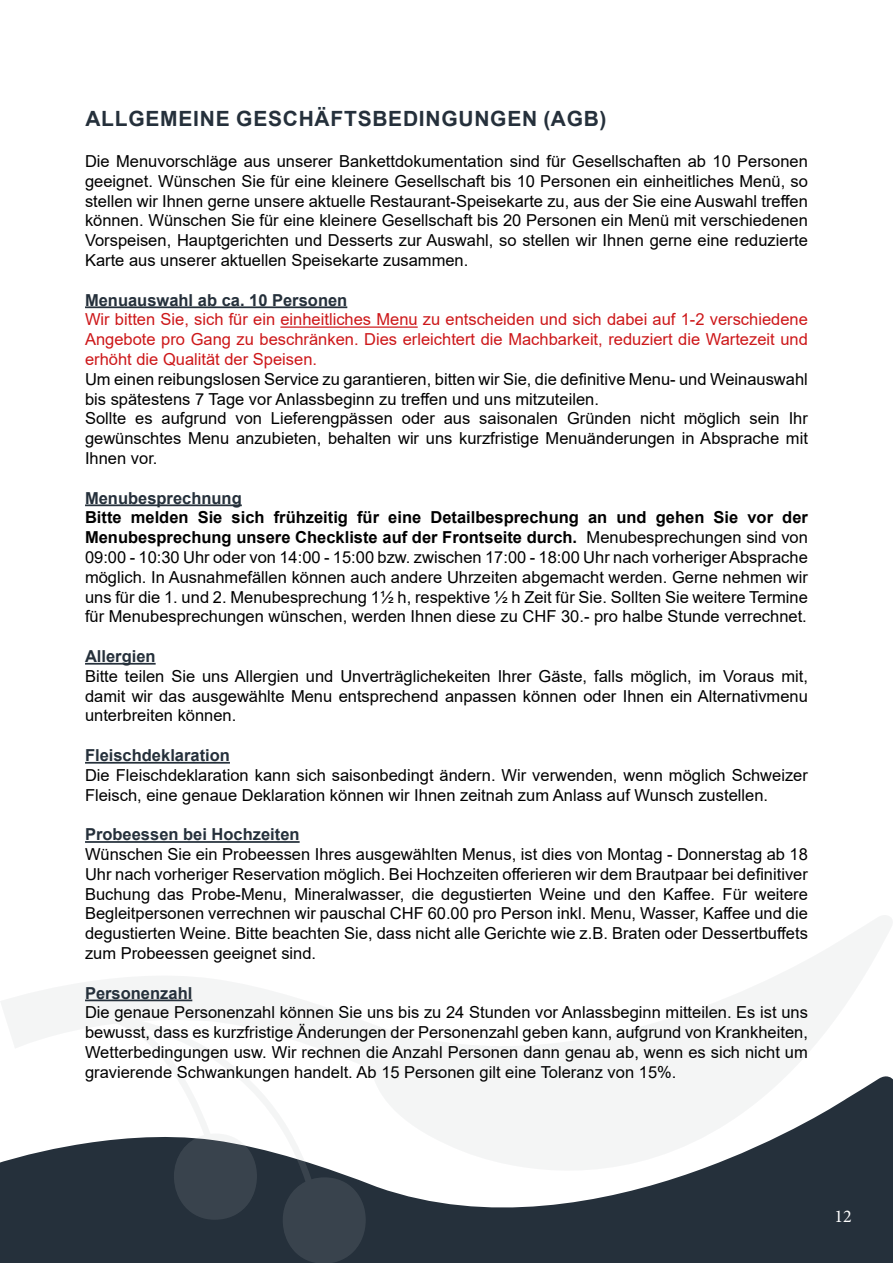
<style>
.page{position:relative;width:893px;height:1263px;background:#fff}
.page>*{position:absolute;margin:0;border:0;box-sizing:border-box;transform-origin:0 0}
.t1{font:700 21px "Arial";letter-spacing:.035em;color:#25303b}
.t2{font:18px "Minion Pro";color:#fff}
.t3{font:16.5px/19.8px "Arial";color:#000;text-align:justify}
.t4{font:16.5px/19.8px "Arial";color:#cd1719;text-align:justify}
.t5{font:700 16.5px "Arial";color:#25303b}
.s1{font-weight:700}
</style>
<div class="page">
<svg style="left:0;top:915px;width:893px;height:348px"></svg>
<div style="left:797px;top:1163px;width:84px;height:91px;background:#25303b"></div>
<hr style="left:85px;top:306px;width:262px;height:2px;background:#25303b">
<hr style="left:280px;top:326px;width:138px;height:2px;background:#cd1719">
<hr style="left:85px;top:504px;width:157px;height:2px;background:#25303b">
<hr style="left:85px;top:663px;width:71px;height:2px;background:#25303b">
<hr style="left:85px;top:762px;width:145px;height:2px;background:#25303b">
<hr style="left:85px;top:841px;width:215px;height:2px;background:#25303b">
<hr style="left:85px;top:999px;width:107px;height:2px;background:#25303b">
<p class="t1" style="left:85px;top:103px;width:522px">ALLGEMEINE GESCHÄFTSBEDINGUNGEN (AGB)</p>
<p class="t3" style="left:85px;top:151px;width:724px">Die Menuvorschläge aus unserer Bankettdokumentation sind für Gesellschaften ab 10 Personen geeignet. Wünschen Sie für eine kleinere Gesellschaft bis 10 Personen ein einheitliches Menü, so stellen wir Ihnen gerne unsere aktuelle Restaurant-Speisekarte zu, aus der Sie eine Auswahl treffen können. Wünschen Sie für eine kleinere Gesellschaft bis 20 Personen ein Menü mit verschiedenen Vorspeisen, Hauptgerichten und Desserts zur Auswahl, so stellen wir Ihnen gerne eine reduzierte Karte aus unserer aktuellen Speisekarte zusammen.</p>
<p class="t5" style="left:85px;top:288px;width:264px">Menuauswahl ab ca. 10 Personen</p>
<p class="t4" style="left:85px;top:310px;width:724px">Wir bitten Sie, sich für ein einheitliches Menu zu entscheiden und sich dabei auf 1-2 verschiedene Angebote pro Gang zu beschränken. Dies erleichtert die Machbarkeit, reduziert die Wartezeit und erhöht die Qualität der Speisen.</p>
<p class="t3" style="left:85px;top:369px;width:724px;text-align:left">Um einen reibungslosen Service zu garantieren, bitten wir Sie, die definitive Menu- und Weinauswahl bis spätestens 7 Tage vor Anlassbeginn zu treffen und uns mitzuteilen.<br>Sollte es aufgrund von Lieferengpässen oder aus saisonalen Gründen nicht möglich sein Ihr gewünschtes Menu anzubieten, behalten wir uns kurzfristige Menuänderungen in Absprache mit Ihnen vor.</p>
<p class="t5" style="left:85px;top:486px;width:158px">Menubesprechnung</p>
<p class="t3" style="left:85px;top:508px;width:724px"><span class="s1">Bitte melden Sie sich frühzeitig für eine Detailbesprechung an und gehen Sie vor der Menubesprechung unsere Checkliste auf der Frontseite durch.</span> Menubesprechungen sind von 09:00 - 10:30 Uhr oder von 14:00 - 15:00 bzw. zwischen 17:00 - 18:00 Uhr nach vorheriger Absprache möglich. In Ausnahmefällen können auch andere Uhrzeiten abgemacht werden. Gerne nehmen wir uns für die 1. und 2. Menubesprechung 11/2 h, respektive 1/2 h Zeit für Sie. Sollten Sie weitere Termine für Menubesprechungen wünschen, werden Ihnen diese zu CHF 30.- pro halbe Stunde verrechnet.</p>
<p class="t5" style="left:85px;top:645px;width:72px">Allergien</p>
<p class="t3" style="left:85px;top:666px;width:724px">Bitte teilen Sie uns Allergien und Unverträglichekeiten Ihrer Gäste, falls möglich, im Voraus mit, damit wir das ausgewählte Menu entsprechend anpassen können oder Ihnen ein Alternativmenu unterbreiten können.</p>
<p class="t5" style="left:85px;top:744px;width:146px">Fleischdeklaration</p>
<p class="t3" style="left:85px;top:765px;width:724px">Die Fleischdeklaration kann sich saisonbedingt ändern. Wir verwenden, wenn möglich Schweizer<br>Fleisch, eine genaue Deklaration können wir Ihnen zeitnah zum Anlass auf Wunsch zustellen.</p>
<p class="t5" style="left:85px;top:823px;width:216px">Probeessen bei Hochzeiten</p>
<p class="t3" style="left:85px;top:844px;width:724px">Wünschen Sie ein Probeessen Ihres ausgewählten Menus, ist dies von Montag - Donnerstag ab 18<br>Uhr nach vorheriger Reservation möglich. Bei Hochzeiten offerieren wir dem Brautpaar bei definitiver Buchung das Probe-Menu, Mineralwasser, die degustierten Weine und den Kaffee. Für weitere Begleitpersonen verrechnen wir pauschal CHF 60.00 pro Person inkl. Menu, Wasser, Kaffee und die degustierten Weine. Bitte beachten Sie, dass nicht alle Gerichte wie z.B. Braten oder Dessertbuffets zum Probeessen geeignet sind.</p>
<p class="t5" style="left:85px;top:981px;width:109px">Personenzahl</p>
<p class="t3" style="left:85px;top:1003px;width:724px">Die genaue Personenzahl können Sie uns bis zu 24 Stunden vor Anlassbeginn mitteilen. Es ist uns bewusst, dass es kurzfristige Änderungen der Personenzahl geben kann, aufgrund von Krankheiten, Wetterbedingungen usw. Wir rechnen die Anzahl Personen dann genau ab, wenn es sich nicht um gravierende Schwankungen handelt. Ab 15 Personen gilt eine Toleranz von 15%.</p>
<p class="t2" style="left:835px;top:1204px;width:19px">12</p>
</div>
